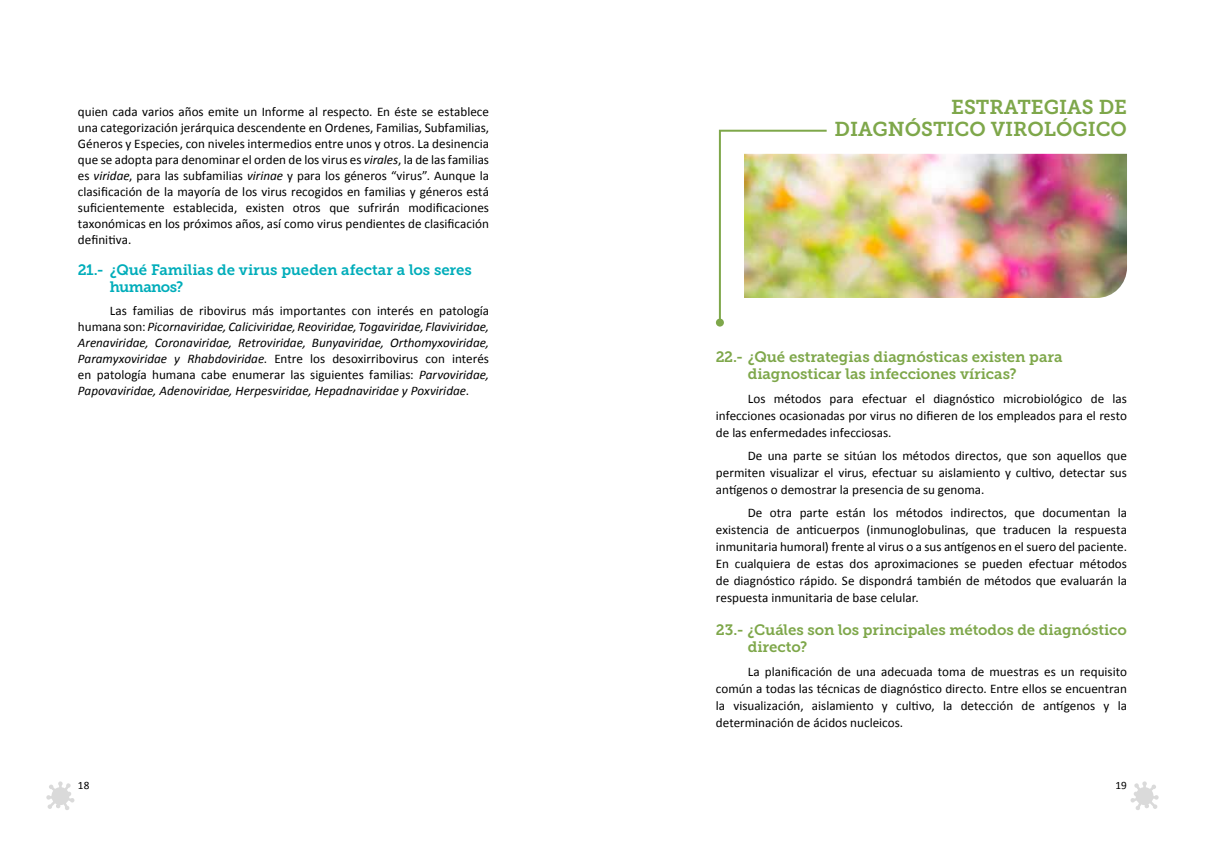
<style>
.page{position:relative;width:1205px;height:851px;background:#fff}
.page>*{position:absolute;margin:0;border:0;box-sizing:border-box;transform-origin:0 0}
.t1{font:20px/22px "Museo JH Slab 700";color:#7ea74a;text-align:right}
.t2{font:15px/17.9px "Museo JH Slab 700";letter-spacing:-.005em;color:#7ea74a}
.t3{font:15px/16.9px "Museo JH Slab 700";letter-spacing:-.005em;color:#00adba}
.t4{font:13.12px/17px "Calibri";color:#000;text-align:justify}
.t5{font:italic 13.12px/16px "Calibri";color:#000;text-align:justify}
.t6{font:11.25px "Calibri";color:#000}
.s1{font-style:italic}
.s2{font-style:normal}
</style>
<div class="page">
<svg style="left:1130px;top:781px;width:28px;height:29px"></svg>
<svg style="left:46px;top:781px;width:28px;height:29px"></svg>
<img style="left:828px;top:154px;width:299px;height:144px">
<img style="left:718px;top:129px;width:110px;height:189px">
<div style="left:716px;top:318px;width:8px;height:8px;background:#7ea74a;border-radius:50%"></div>
<p class="t4" style="left:78px;top:104px;width:413px;line-height:16px">quien cada varios años emite un Informe al respecto. En éste se establece una categorización jerárquica descendente en Ordenes, Familias, Subfamilias, Géneros y Especies, con niveles intermedios entre unos y otros. La desinencia que se adopta para denominar el orden de los virus es <span class="s1">virales</span>, la de las familias es <span class="s1">viridae</span>, para las subfamilias <span class="s1">virinae</span> y para los géneros “virus”. Aunque la clasificación de la mayoría de los virus recogidos en familias y géneros está suficientemente establecida, existen otros que sufrirán modificaciones taxonómicas en los próximos años, así como virus pendientes de clasificación definitiva.</p>
<p class="t3" style="left:110px;top:262px;width:364px;text-indent:-32px">21.- ¿Qué Familias de virus pueden afectar a los seres humanos?</p>
<p class="t5" style="left:78px;top:302px;width:413px;text-indent:32px"><span class="s2">Las familias de ribovirus más importantes con interés en patología humana son:</span> Picornaviridae, Caliciviridae, Reoviridae, Togaviridae, Flaviviridae, Arenaviridae, Coronaviridae, Retroviridae, Bunyaviridae, Orthomyxoviridae, Paramyxoviridae y Rhabdoviridae<span class="s2">. Entre los desoxirribovirus con interés en patología humana cabe enumerar las siguientes familias:</span> Parvoviridae, Papovaviridae, Adenoviridae, Herpesviridae, Hepadnaviridae y Poxviridae<span class="s2">.</span></p>
<h1 class="t1" style="left:834px;top:96px;width:294px">ESTRATEGIAS DE<br>DIAGNÓSTICO VIROLÓGICO</h1>
<p class="t2" style="left:748px;top:347px;width:316px;text-indent:-32px">22.- ¿Qué estrategias diagnósticas existen para diagnosticar las infecciones víricas?</p>
<p class="t4" style="left:716px;top:390px;width:413px;text-indent:32px">Los métodos para efectuar el diagnóstico microbiológico de las infecciones ocasionadas por virus no difieren de los empleados para el resto de las enfermedades infecciosas.</p>
<p class="t4" style="left:716px;top:447px;width:413px;text-indent:32px">De una parte se sitúan los métodos directos, que son aquellos que permiten visualizar el virus, efectuar su aislamiento y cultivo, detectar sus antígenos o demostrar la presencia de su genoma.</p>
<p class="t4" style="left:716px;top:504px;width:413px;text-indent:32px">De otra parte están los métodos indirectos, que documentan la existencia de anticuerpos (inmunoglobulinas, que traducen la respuesta inmunitaria humoral) frente al virus o a sus antígenos en el suero del paciente.<br>En cualquiera de estas dos aproximaciones se pueden efectuar métodos de diagnóstico rápido. Se dispondrá también de métodos que evaluarán la respuesta inmunitaria de base celular.</p>
<p class="t2" style="left:748px;top:620px;width:381px;text-indent:-32px">23.- ¿Cuáles son los principales métodos de diagnóstico directo?</p>
<p class="t4" style="left:716px;top:662px;width:413px;text-indent:32px">La planificación de una adecuada toma de muestras es un requisito común a todas las técnicas de diagnóstico directo. Entre ellos se encuentran la visualización, aislamiento y cultivo, la detección de antígenos y la determinación de ácidos nucleicos.</p>
<p class="t6" style="left:78px;top:778px;width:13px">18</p>
<p class="t6" style="left:1115px;top:778px;width:13px">19</p>
</div>
